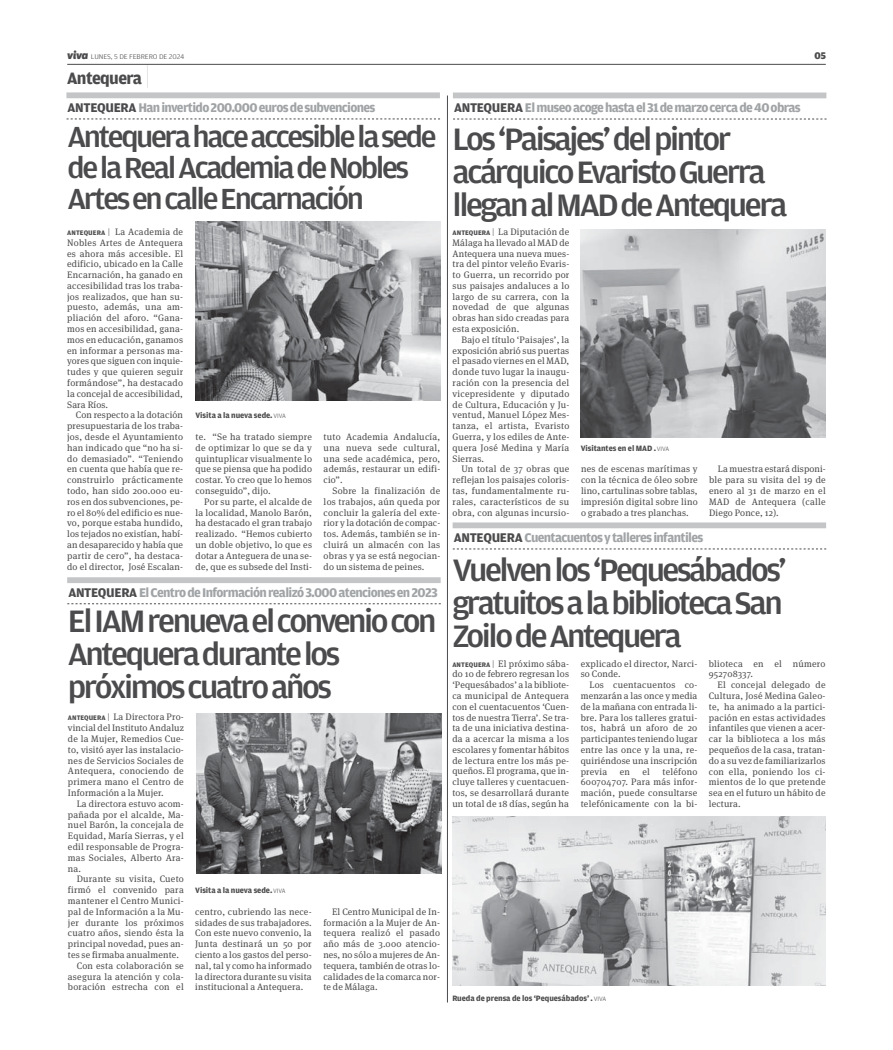
<style>
.page{position:relative;width:893px;height:1050px;background:#fff}
.page>*{position:absolute;margin:0;border:0;box-sizing:border-box;transform-origin:0 0}
.t1{font:500 32.85px/32.8px "Amplitude";letter-spacing:-.07em;color:#4b4b4d;scale:1.05 1}
.t2{font:500 30.9px/30.9px "Amplitude";letter-spacing:-.07em;color:#4b4b4d;scale:1.05 1}
.t3{font:700 17.55px "Amplitude";letter-spacing:-.035em;color:#4b4b4d}
.t4{font:700 13.35px "Amplitude";letter-spacing:-.05em;color:#a1a4a6}
.t5{font:900 10.35px "Amplitude";color:#4b4b4d}
.t6{font:9.3px/10.8px "Meta Serif OT";letter-spacing:.025em;color:#4b4b4d;text-align:justify}
.t7{font:700 8.25px "Amplitude";letter-spacing:-.005em;color:#4b4b4d}
.t8{font:300 7.2px "Amplitude";letter-spacing:-.01em;color:#4b4b4d;scale:1.1 1}
.s1{font-family:"Apex New";font-weight:800;font-style:italic;font-size:11.25px}
.s2{font-family:"Apex New";font-weight:100;font-size:23.7px}
.s3{color:#4b4b4d}
.s4{font-family:"Amplitude";font-weight:700;font-size:7.05px}
.s5{font-family:"Amplitude";font-weight:300}
.s6{font-weight:300;font-size:6.75px}
</style>
<div class="page">
<hr style="left:67px;top:64px;width:758px;height:1px;background:#4b4b4d">
<hr style="left:447px;top:96px;width:1px;height:907px;background:#4b4b4d">
<div style="left:453px;top:93px;width:373px;height:5px;background:#c3c5c7"></div>
<svg style="left:453px;top:119px;width:373px;height:1px"></svg>
<img style="left:195px;top:222px;width:245px;height:178px">
<div style="left:66px;top:92px;width:374px;height:6px;background:#c3c5c7"></div>
<svg style="left:67px;top:119px;width:373px;height:1px"></svg>
<img style="left:580px;top:229px;width:245px;height:209px">
<div style="left:452px;top:522px;width:374px;height:6px;background:#c3c5c7"></div>
<svg style="left:453px;top:549px;width:373px;height:1px"></svg>
<img style="left:452px;top:817px;width:373px;height:169px">
<img style="left:196px;top:714px;width:245px;height:159px">
<div style="left:67px;top:577px;width:373px;height:6px;background:#c3c5c7"></div>
<svg style="left:67px;top:604px;width:374px;height:1px"></svg>
<p class="t8" style="left:67px;top:54px;width:108px"><span class="s1">viva</span> LUNES, 5 DE FEBRERO DE 2024</p>
<p class="t5" style="left:814px;top:52px;width:13px">05</p>
<h3 class="t3" style="left:67px;top:72px;width:83px">Antequera <span class="s2">|</span></h3>
<h3 class="t4" style="left:454px;top:102px;width:348px"><span class="s3">ANTEQUERA</span> Elmuseoacogehastael31demarzocercade 40obras</h3>
<h1 class="t1" style="left:452px;top:124px;width:320px">Los ‘Paisajes’ del pintor acárquico Evaristo Guerra llegan al MAD de Antequera</h1>
<p class="t6" style="left:452px;top:227px;width:118px"><span class="s4">ANTEQUERA</span> <span class="s5">|</span> La Diputación de Málaga ha llevado al MAD de Antequera una nueva mues&shy;tra del pintor veleño Evaris&shy;to Guerra, un recorrido por sus paisajes andaluces a lo largo de su carrera, con la novedad de que algunas obras han sido creadas para esta exposición.</p>
<p class="t6" style="left:452px;top:335px;width:118px;text-indent:9px">Bajo el título ‘Paisajes’, la exposición abrió sus puertas el pasado viernes en el MAD, donde tuvo lugar la inaugu&shy;ración con la presencia del vicepresidente y diputado de Cultura, Educación y Ju&shy;ventud, Manuel López Mes&shy;tanza, el artista, Evaristo Guerra, y los ediles de Ante&shy;quera José Medina y María Sierras.</p>
<p class="t6" style="left:452px;top:464px;width:118px;text-indent:9px">Un total de 37 obras que reflejan los paisajes coloris&shy;tas, fundamentalmente ru&shy;rales, característicos de su obra, con algunas incursio-</p>
<p class="t6" style="left:581px;top:464px;width:118px">nes de escenas marítimas y con la técnica de óleo sobre lino, cartulinas sobre tablas, impresión digital sobre lino o grabado a tres planchas.</p>
<p class="t6" style="left:709px;top:464px;width:118px;text-indent:9px">La muestra estará disponi&shy;ble para su visita del 19 de enero al 31 de marzo en el MAD de Antequera (calle Diego Ponce, 12).</p>
<h3 class="t4" style="left:68px;top:102px;width:309px"><span class="s3">ANTEQUERA</span> Haninvertido200.000eurosdesubvenciones</h3>
<h2 class="t2" style="left:67px;top:123px;width:353px">Antequera hace accesible la sede de la Real Academia de Nobles<br>Artes en calle Encarnación</h2>
<p class="t6" style="left:67px;top:227px;width:117px"><span class="s4">ANTEQUERA</span> <span class="s5">|</span> La Academia de Nobles Artes de Antequera es ahora más accesible. El edificio, ubicado en la Calle Encarnación, ha ganado en accesibilidad tras los traba&shy;jos realizados, que han su&shy;puesto, además, una am&shy;pliación del aforo. “Gana&shy;mos en accesibilidad, gana&shy;mos en educación, ganamos en informar a personas ma&shy;yores que siguen con inquie&shy;tudes y que quieren seguir formándose”, ha destacado la concejal de accesibilidad, Sara Ríos.</p>
<p class="t6" style="left:67px;top:410px;width:117px;text-indent:9px">Con respecto a la dotación presupuestaria de los traba&shy;jos, desde el Ayuntamiento han indicado que “no ha si&shy;do demasiado”. “Teniendo en cuenta que había que re&shy;construirlo prácticamente todo, han sido 200.000 eu&shy;ros en dos subvenciones, pe&shy;ro el 80% del edificio es nue&shy;vo, porque estaba hundido, los tejados no existían, habí&shy;an desaparecido y había que partir de cero”, ha destaca&shy;do el director, José Escalan-</p>
<p class="t7" style="left:195px;top:412px;width:92px">Visita a la nueva sede. <span class="s6">VIVA</span></p>
<p class="t6" style="left:323px;top:432px;width:118px">tuto Academia Andalucía, una nueva sede cultural, una sede académica, pero, además, restaurar un edifi&shy;cio”.</p>
<p class="t6" style="left:323px;top:486px;width:118px;text-indent:9px">Sobre la finalización de los trabajos, aún queda por concluir la galería del exte&shy;rior y la dotación de compac&shy;tos. Además, también se in&shy;cluirá un almacén con las obras y ya se está negocian&shy;do un sistema de peines.</p>
<p class="t6" style="left:195px;top:432px;width:118px">te. “Se ha tratado siempre de optimizar lo que se da y quintuplicar visualmente lo que se piensa que ha podido costar. Yo creo que lo hemos conseguido”, dijo.</p>
<p class="t6" style="left:195px;top:497px;width:118px;text-indent:9px">Por su parte, el alcalde de la localidad, Manolo Barón, ha destacado el gran trabajo realizado. “Hemos cubierto un doble objetivo, lo que es dotar a Anteguera de una se&shy;de, que es subsede del Insti-</p>
<p class="t7" style="left:580px;top:445px;width:90px">Visitantes en el MAD . <span class="s6">VIVA</span></p>
<h3 class="t4" style="left:454px;top:532px;width:251px"><span class="s3">ANTEQUERA</span> Cuentacuentos y talleresinfantiles</h3>
<h1 class="t1" style="left:452px;top:555px;width:320px">Vuelven los ‘Pequesábados’ gratuitos a la biblioteca San<br>Zoilo de Antequera</h1>
<p class="t6" style="left:452px;top:658px;width:118px"><span class="s4">ANTEQUERA</span> <span class="s5">|</span> El próximo sába&shy;do 10 de febrero regresan los ‘Pequesábados’ a la bibliote&shy;ca municipal de Antequera con el cuentacuentos ‘Cuen&shy;tos de nuestra Tierra’. Se tra&shy;ta de una iniciativa destina&shy;da a acercar la misma a los escolares y fomentar hábitos de lectura entre los más pe&shy;queños. El programa, que in&shy;cluye talleres y cuentacuen&shy;tos, se desarrollará durante un total de 18 días, según ha</p>
<p class="t6" style="left:580px;top:658px;width:118px">explicado el director, Narci&shy;so Conde.</p>
<h3 class="t4" style="left:68px;top:587px;width:371px"><span class="s3">ANTEQUERA</span> El Centrode Informaciónrealizó 3.000atencionesen2023</h3>
<h1 class="t1" style="left:68px;top:607px;width:352px">El IAM renueva el convenio con<br>Antequera durante los próximos cuatro años</h1>
<p class="t6" style="left:708px;top:658px;width:118px">blioteca en el número<br>952708337.</p>
<p class="t6" style="left:708px;top:680px;width:118px;text-indent:9px">El concejal delegado de Cultura, José Medina Galeo&shy;te, ha animado a la partici&shy;pación en estas actividades infantiles que vienen a acer&shy;car la biblioteca a los más pequeños de la casa, tratan&shy;do a su vez de familiarizarlos con ella, poniendo los ci&shy;mientos de lo que pretende sea en el futuro un hábito de lectura.</p>
<p class="t6" style="left:580px;top:680px;width:118px;text-indent:9px">Los cuentacuentos co&shy;menzarán a las once y media de la mañana con entrada li&shy;bre. Para los talleres gratui&shy;tos, habrá un aforo de 20 participantes teniendo lugar entre las once y la una, re&shy;quiriéndose una inscripción previa</p>
<p class="t6" style="left:68px;top:712px;width:117px"><span class="s4">ANTEQUERA</span> <span class="s5">|</span> La Directora Pro&shy;vincial del Instituto Andaluz de la Mujer, Remedios Cue&shy;to, visitó ayer las instalacio&shy;nes de Servicios Sociales de Antequera, conociendo de primera mano el Centro de Información a la Mujer.</p>
<p class="t6" style="left:68px;top:799px;width:117px;text-indent:9px">La directora estuvo acom&shy;pañada por el alcalde, Ma&shy;nuel Barón, la concejala de Equidad, María Sierras, y el edil responsable de Progra&shy;mas Sociales, Alberto Ara&shy;na.</p>
<p class="t6" style="left:77px;top:874px;width:109px">Durante su visita, Cueto</p>
<p class="t6" style="left:68px;top:885px;width:117px">firmó el convenido para</p>
<p class="t6" style="left:68px;top:896px;width:117px">mantener el Centro Munici-</p>
<p class="t6" style="left:68px;top:907px;width:117px">pal de Información a la Mu-</p>
<p class="t6" style="left:68px;top:917px;width:117px">jer durante los próximos</p>
<p class="t6" style="left:68px;top:928px;width:117px">cuatro años, siendo ésta la</p>
<p class="t6" style="left:68px;top:939px;width:117px">principal novedad, pues an-</p>
<p class="t6" style="left:68px;top:950px;width:113px">tes se firmaba anualmente.</p>
<p class="t6" style="left:77px;top:961px;width:109px">Con esta colaboración se</p>
<p class="t6" style="left:68px;top:971px;width:117px">asegura la atención y cola-</p>
<p class="t6" style="left:68px;top:982px;width:117px">boración estrecha con el</p>
<p class="t6" style="left:580px;top:766px;width:118px;text-indent:82px">teléfono 600704707. Para más infor&shy;mación, puede consultarse telefónicamente con la bi-</p>
<p class="t6" style="left:619px;top:766px;width:12px">en</p>
<p class="t6" style="left:642px;top:766px;width:9px">el</p>
<p class="t7" style="left:195px;top:887px;width:92px">Visita a la nueva sede. <span class="s6">VIVA</span></p>
<p class="t6" style="left:195px;top:907px;width:118px">centro, cubriendo las nece&shy;sidades de sus trabajadores.<br>Con este nuevo convenio, la Junta destinará un 50 por ciento a los gastos del perso&shy;nal, tal y como ha informado la directora durante su visita institucional a Antequera.</p>
<p class="t6" style="left:323px;top:907px;width:118px;text-indent:9px">El Centro Municipal de In&shy;formación a la Mujer de An&shy;tequera realizó el pasado año más de 3.000 atencio&shy;nes, no sólo a mujeres de An&shy;tequera, también de otras lo&shy;calidades de la comarca nor&shy;te de Málaga.</p>
<p class="t7" style="left:452px;top:993px;width:155px">Rueda de prensa de los ‘Pequesábados’ . <span class="s6">VIVA</span></p>
</div>
